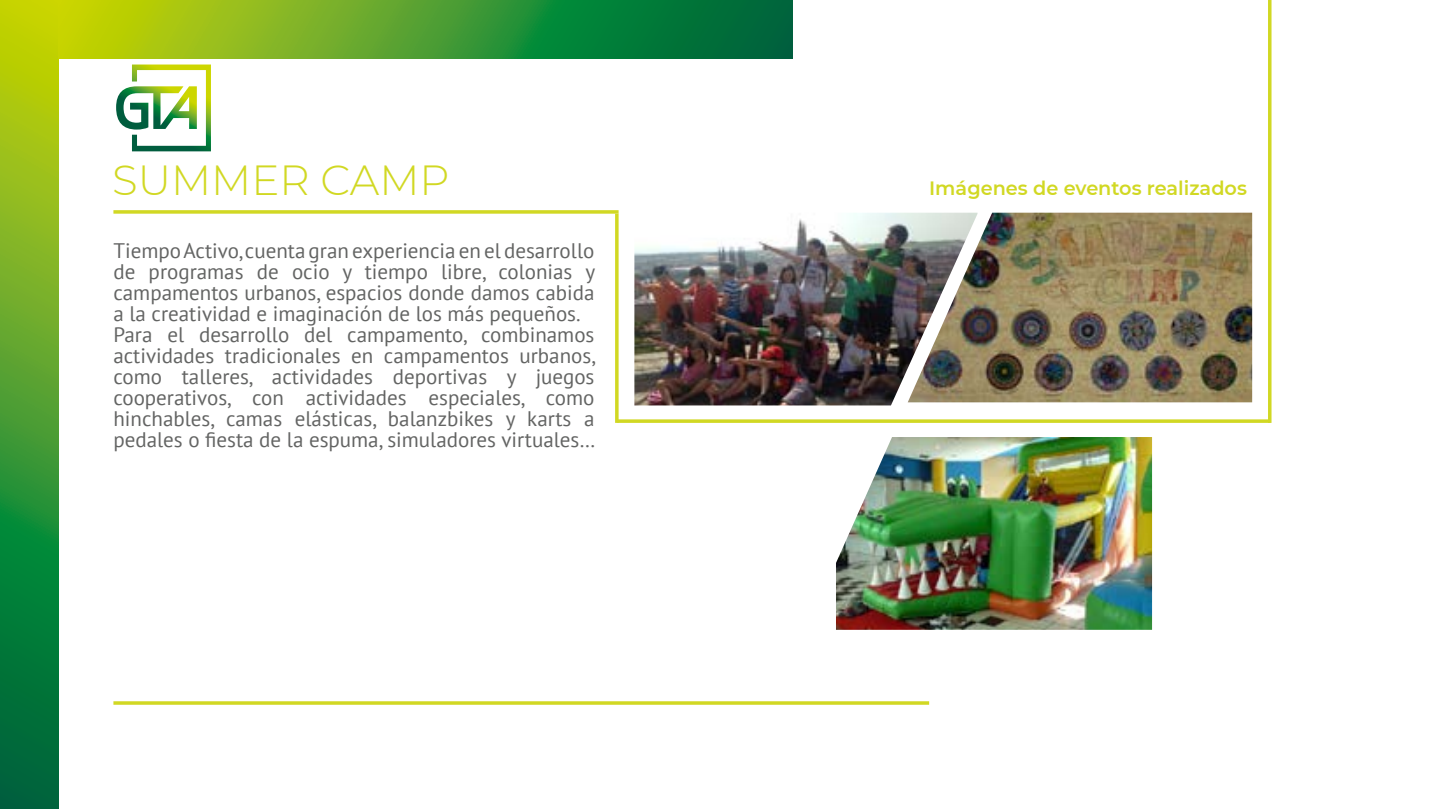
<style>
.page{position:relative;width:1439px;height:809px;background:#fff}
.page>*{position:absolute;margin:0;border:0;box-sizing:border-box;transform-origin:0 0}
.t1{font:300 42px "Montserrat";color:#d1d823}
.t2{font:21px/21px "PT Sans";color:#636463}
.t3{font:600 19.25px "Montserrat";color:#d1d823}
</style>
<div class="page">
<svg style="left:0;top:0;width:59px;height:809px;background:#509d2a"></svg>
<svg style="left:59px;top:0;width:734px;height:59px;background:#509d2a"></svg>
<svg style="left:116px;top:64px;width:95px;height:87px"></svg>
<svg style="left:113px;top:210px;width:505px;height:4px;background:#d6dc3d"></svg>
<hr style="left:615px;top:214px;width:3px;height:209px;background:#d1d823">
<hr style="left:1268px;top:0;width:3px;height:423px;background:#d1d823">
<svg style="left:618px;top:419px;width:650px;height:4px;background:#d6dc3d"></svg>
<hr style="left:113px;top:701px;width:816px;height:3px;background:#d1d823">
<img style="left:634px;top:213px;width:343px;height:192px">
<img style="left:907px;top:213px;width:345px;height:189px">
<img style="left:836px;top:437px;width:316px;height:193px">
<h1 class="t1" style="left:112px;top:152px;width:339px">SUMMER CAMP</h1>
<p class="t2" style="left:113px;top:240px;width:484px">Tiempo Activo, cuenta gran experiencia en el desarrollo de programas de ocio y tiempo libre, colonias y campamentos urbanos, espacios donde damos cabida a la creatividad e imaginación de los más pequeños.<br>Para el desarrollo del campamento, combinamos actividades tradicionales en campamentos urbanos, como talleres, actividades deportivas y juegos cooperativos, con actividades especiales, como hinchables, camas elásticas, balanzbikes y karts a pedales o fiesta de la espuma, simuladores virtuales…</p>
<p class="t3" style="left:929px;top:175px;width:319px">Imágenes de eventos realizados</p>
</div>
